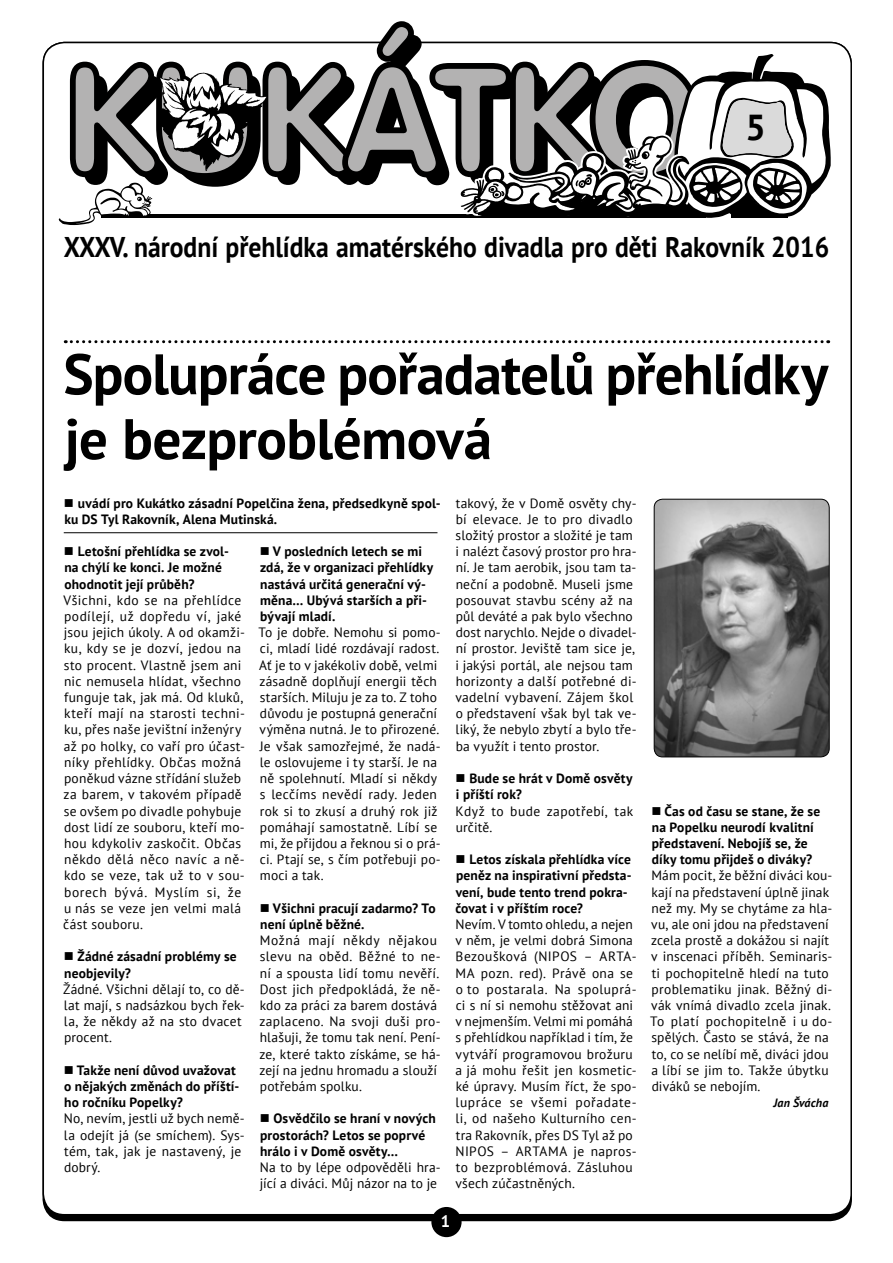
<style>
.page{position:relative;width:893px;height:1263px;background:#fff}
.page>*{position:absolute;margin:0;border:0;box-sizing:border-box;transform-origin:0 0}
.t1{font:700 57px/64.8px "PT Sans";letter-spacing:-.015em;color:#000}
.t2{font:700 36px "PT Sans";color:#000}
.t3{font:700 28.5px "PT Sans";color:#000;scale:.9 1}
.t4{font:700 16.5px "PT Sans";color:#fff}
.t5{font:13.5px/16.2px "PT Sans";letter-spacing:.015em;color:#000}
.t6{font:700 13.5px/16.2px "PT Sans";letter-spacing:.01em;color:#000}
.t7{font:italic 700 12px "PT Sans";letter-spacing:.01em;color:#000}
</style>
<div class="page">
<svg style="left:59px;top:21px;width:772px;height:204px"></svg>
<svg style="left:65px;top:340px;width:764px;height:3px"></svg>
<hr style="left:64px;top:532px;width:373px;height:1px;background:#000">
<div style="left:431px;top:1207px;width:31px;height:30px;background:#000;border-radius:50%"></div>
<img style="left:654px;top:499px;width:175px;height:258px">
<div style="left:654px;top:499px;width:176px;height:258px;border:1px solid #000;border-radius:8px"></div>
<h2 class="t2" style="left:745px;top:103px;width:22px">5</h2>
<h3 class="t3" style="left:64px;top:228px;width:852px">XXXV. národní přehlídka amatérského divadla pro děti Rakovník 2016</h3>
<h1 class="t1" style="left:63px;top:341px;width:766px">Spolupráce pořadatelů přehlídky je bezproblémová</h1>
<p class="t6" style="left:64px;top:495px;width:378px;text-indent:14px">uvádí pro Kukátko zásadní Popelčina žena, předsedkyně spol&shy;ku DS Tyl Rakovník, Alena Mutinská.</p>
<p class="t6" style="left:64px;top:543px;width:166px;text-indent:13px">Letošní přehlídka se zvol&shy;na chýlí ke konci. Je možné ohodnotit její průběh?</p>
<p class="t5" style="left:63px;top:592px;width:183px">Všichni, kdo se na přehlídce podílejí, už dopředu ví, jaké jsou jejich úkoly. A od okamži&shy;ku, kdy se je dozví, jedou na sto procent. Vlastně jsem ani nic nemusela hlídat, všechno funguje tak, jak má. Od kluků, kteří mají na starosti techni&shy;ku, přes naše jevištní inženýry až po holky, co vaří pro účast&shy;níky přehlídky. Občas možná poněkud vázne střídání služeb za barem, v takovém případě se ovšem po divadle pohybuje dost lidí ze souboru, kteří mo&shy;hou kdykoliv zaskočit. Občas někdo dělá něco navíc a ně&shy;kdo se veze, tak už to v sou&shy;borech bývá. Myslím si, že u nás se veze jen velmi malá část souboru.</p>
<p class="t6" style="left:64px;top:948px;width:174px;text-indent:13px">Žádné zásadní problémy se neobjevily?</p>
<p class="t5" style="left:63px;top:980px;width:183px">Žádné. Všichni dělají to, co dě&shy;lat mají, s nadsázkou bych řek&shy;la, že někdy až na sto dvacet procent.</p>
<p class="t6" style="left:64px;top:1062px;width:177px;text-indent:13px">Takže není důvod uvažovat o nějakých změnách do příští&shy;ho ročníku Popelky?</p>
<p class="t5" style="left:64px;top:1110px;width:182px">No, nevím, jestli už bych nemě&shy;la odejít já (se smíchem). Sys&shy;tém, tak, jak je nastavený, je dobrý.</p>
<p class="t5" style="left:455px;top:494px;width:183px">takový, že v Domě osvěty chy&shy;bí elevace. Je to pro divadlo složitý prostor a složité je tam i nalézt časový prostor pro hra&shy;ní. Je tam aerobik, jsou tam ta&shy;neční a podobně. Museli jsme posouvat stavbu scény až na půl deváté a pak bylo všechno dost narychlo. Nejde o divadel&shy;ní prostor. Jeviště tam sice je, i jakýsi portál, ale nejsou tam horizonty a další potřebné di&shy;vadelní vybavení. Zájem škol o představení však byl tak ve&shy;liký, že nebylo zbytí a bylo tře&shy;ba využít i tento prostor.</p>
<p class="t6" style="left:456px;top:770px;width:178px;text-indent:14px">Bude se hrát v Domě osvěty i příští rok?</p>
<p class="t5" style="left:456px;top:802px;width:179px">Když to bude zapotřebí, tak určitě.</p>
<p class="t6" style="left:455px;top:851px;width:178px;text-indent:14px">Letos získala přehlídka více peněz na inspirativní předsta&shy;vení, bude tento trend pokra&shy;čovat i v příštím roce?</p>
<p class="t5" style="left:455px;top:916px;width:183px">Nevím. V tomto ohledu, a nejen v něm, je velmi dobrá Simona<br>Bezoušková (NIPOS – ARTA-<br>MA pozn. red). Právě ona se o to postarala. Na spoluprá&shy;ci s ní si nemohu stěžovat ani v nejmenším. Velmi mi pomáhá s přehlídkou například i tím, že vytváří programovou brožuru a já mohu řešit jen kosmetic&shy;ké úpravy. Musím říct, že spo&shy;lupráce se všemi pořadate&shy;li, od našeho Kulturního cen&shy;tra Rakovník, přes DS Tyl až po<br>NIPOS – ARTAMA je napros&shy;to bezproblémová. Zásluhou všech zúčastněných.</p>
<p class="t6" style="left:260px;top:543px;width:175px;text-indent:13px">V posledních letech se mi zdá, že v organizaci přehlídky nastává určitá generační vý&shy;měna… Ubývá starších a při&shy;bývají mladí.</p>
<p class="t5" style="left:258px;top:624px;width:184px">To je dobře. Nemohu si pomo&shy;ci, mladí lidé rozdávají radost.<br>Ať je to v jakékoliv době, velmi zásadně doplňují energii těch starších. Miluju je za to. Z toho důvodu je postupná generační výměna nutná. Je to přirozené.<br>Je však samozřejmé, že nadá&shy;le oslovujeme i ty starší. Je na ně spolehnutí. Mladí si někdy s lecčíms nevědí rady. Jeden rok si to zkusí a druhý rok již pomáhají samostatně. Líbí se mi, že přijdou a řeknou si o prá&shy;ci. Ptají se, s čím potřebuji po&shy;moci a tak.</p>
<p class="t6" style="left:260px;top:900px;width:177px;text-indent:13px">Všichni pracují zadarmo? To není úplně běžné.</p>
<p class="t5" style="left:259px;top:932px;width:183px">Možná mají někdy nějakou slevu na oběd. Běžné to ne&shy;ní a spousta lidí tomu nevěří.<br>Dost jich předpokládá, že ně&shy;kdo za práci za barem dostává zaplaceno. Na svoji duši pro&shy;hlašuji, že tomu tak není. Pení&shy;ze, které takto získáme, se há&shy;zejí na jednu hromadu a slouží potřebám spolku.</p>
<p class="t6" style="left:260px;top:1110px;width:177px;text-indent:13px">Osvědčilo se hraní v nových prostorách? Letos se poprvé hrálo i v Domě osvěty…</p>
<p class="t5" style="left:260px;top:1159px;width:182px">Na to by lépe odpověděli hra&shy;jící a diváci. Můj názor na to je</p>
<p class="t6" style="left:652px;top:802px;width:170px;text-indent:13px">Čas od času se stane, že se na Popelku neurodí kvalitní představení. Nebojíš se, že díky tomu přijdeš o diváky?</p>
<p class="t5" style="left:650px;top:867px;width:184px">Mám pocit, že běžní diváci kou&shy;kají na představení úplně jinak než my. My se chytáme za hla&shy;vu, ale oni jdou na představení zcela prostě a dokážou si najít v inscenaci příběh. Seminaris&shy;ti pochopitelně hledí na tuto problematiku jinak. Běžný di&shy;vák vnímá divadlo zcela jinak.<br>To platí pochopitelně i u do&shy;spělých. Často se stává, že na to, co se nelíbí mě, diváci jdou a líbí se jim to. Takže úbytku diváků se nebojím.</p>
<p class="t7" style="left:773px;top:1095px;width:56px">Jan Švácha</p>
<p class="t4" style="left:441px;top:1211px;width:11px">1</p>
</div>
